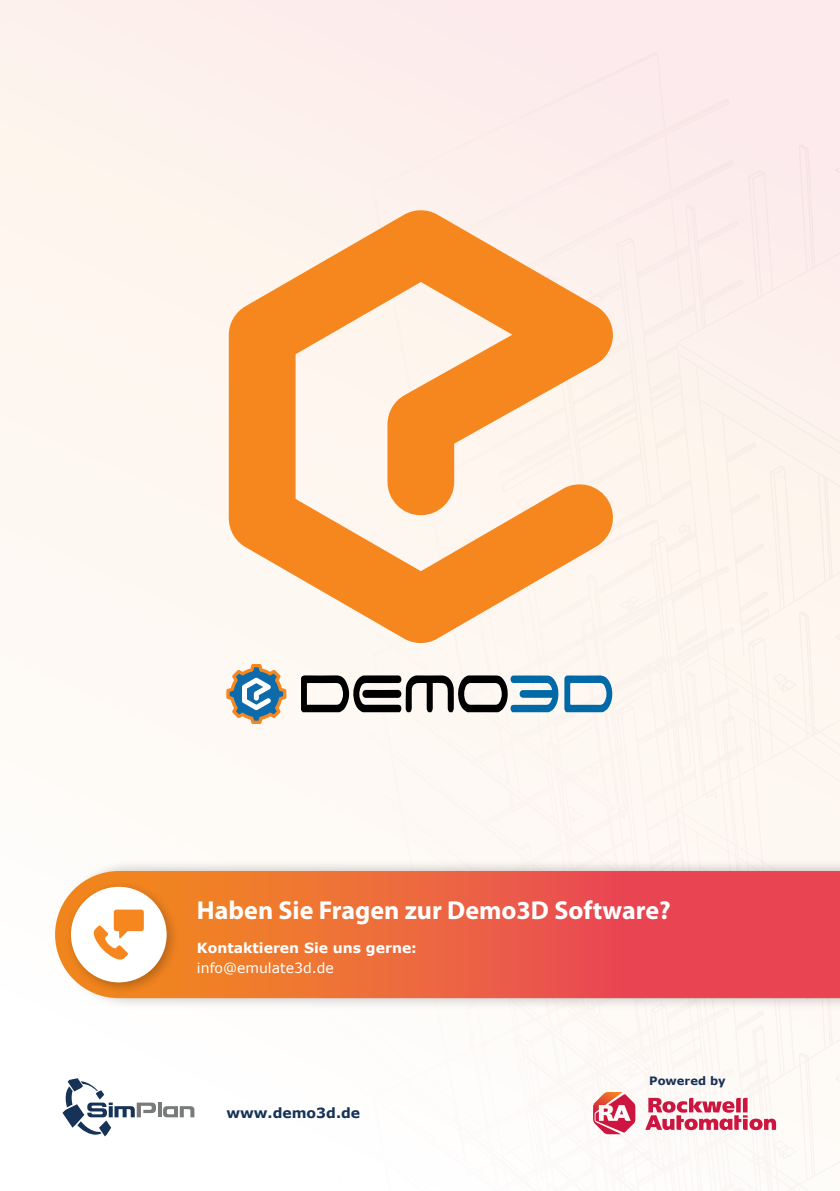
<style>
.page{position:relative;width:840px;height:1191px;background:#fff}
.page>*{position:absolute;margin:0;border:0;box-sizing:border-box;transform-origin:0 0}
.t1{font:700 26px "Myriad Pro";color:#fff}
.t2{font:700 14px "Verdana";color:#fff}
.t3{font:14px "Verdana";color:#fff}
.t4{font:700 14px "Verdana";color:#163256}
.t5{font:700 11.6px "Verdana";color:#163256}
</style>
<div class="page">
<div style="left:0;top:0;width:839px;height:1191px;background:linear-gradient(to right,#fef8f4,#fcefec)"></div>
<svg style="left:157px;top:1102px;width:4px;height:15px"></svg>
<svg style="left:163px;top:1106px;width:31px;height:11px"></svg>
<svg style="left:62px;top:1078px;width:94px;height:58px"></svg>
<div style="left:54px;top:859px;width:785px;height:151px;background:#000;opacity:.25"></div>
<svg style="left:55px;top:871px;width:784px;height:127px;background:#ec6046"></svg>
<div style="left:65px;top:880px;width:115px;height:115px;background:#000;opacity:.25"></div>
<div style="left:71px;top:886px;width:95px;height:96px;background:#fff;border-radius:50%"></div>
<svg style="left:93px;top:909px;width:51px;height:50px"></svg>
<svg style="left:564px;top:675px;width:49px;height:37px"></svg>
<svg style="left:301px;top:675px;width:257px;height:37px"></svg>
<svg style="left:226px;top:664px;width:68px;height:60px"></svg>
<svg style="left:203px;top:965px;width:615px;height:226px"></svg>
<svg style="left:229px;top:209px;width:388px;height:434px;fill:#fbf0eb"></svg>
<p class="t1" style="left:197px;top:893px;width:475px">Haben Sie Fragen zur Demo3D Software?</p>
<p class="t2" style="left:197px;top:938px;width:221px">Kontaktieren Sie uns gerne:</p>
<p class="t3" style="left:197px;top:958px;width:138px">info@emulate3d.de</p>
<p class="t4" style="left:226px;top:1103px;width:135px">www.demo3d.de</p>
<p class="t5" style="left:648px;top:1073px;width:78px">Powered by</p>
</div>
